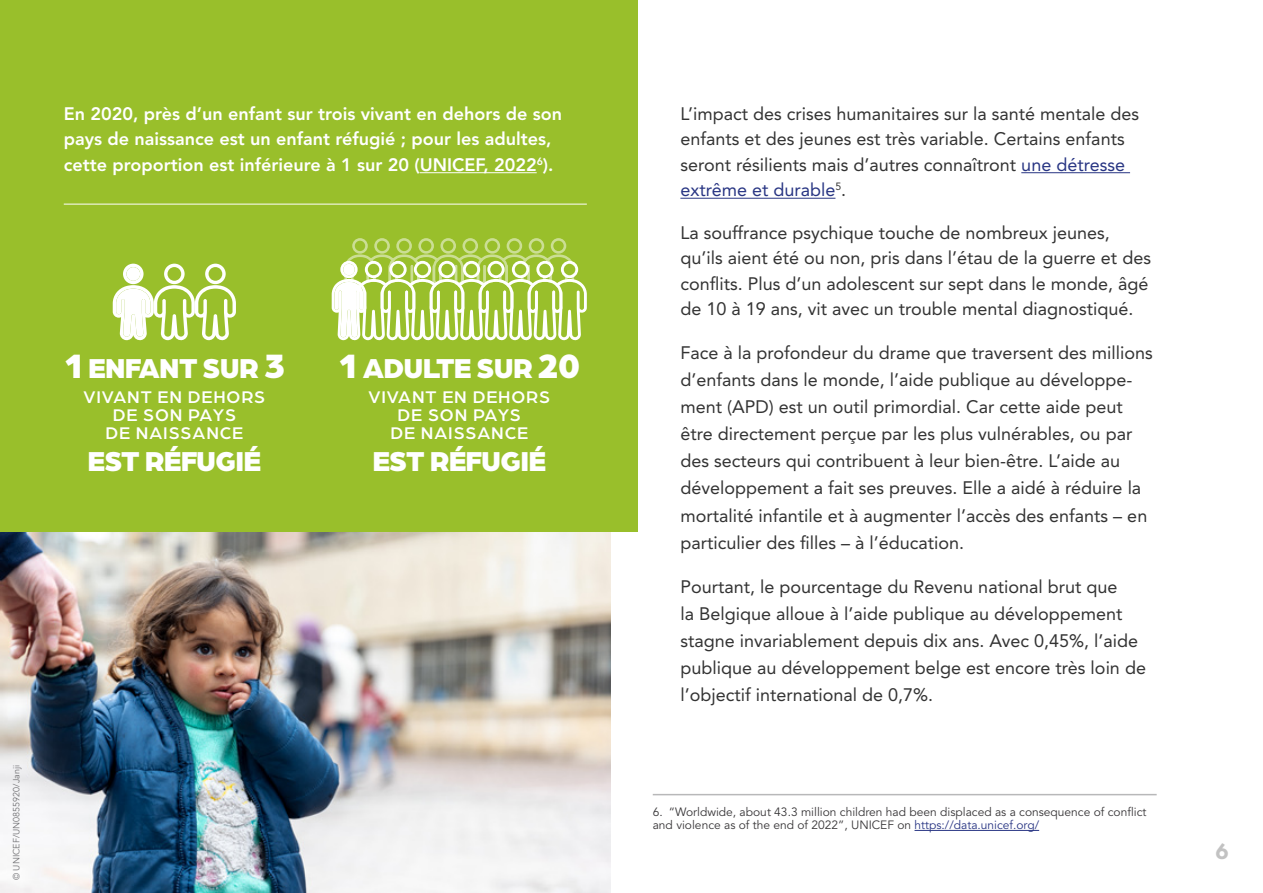
<style>
.page{position:relative;width:1263px;height:893px;background:#fff}
.page>*{position:absolute;margin:0;border:0;box-sizing:border-box;transform-origin:0 0}
.t1{font:900 29.1px "Arboria";letter-spacing:-.025em;color:#fff}
.t2{font:700 24px "Arboria";color:#c2c2c2}
.t3{font:18px/27px "Avenir LT Std";color:#333}
.t4{font:800 18px/25.5px "Avenir LT Std";color:#fff}
.t5{font:500 18px/18px "Arboria";letter-spacing:.05em;color:#fff;text-align:center}
.t6{font:12px/13.5px "Avenir LT Std";color:#383638}
.t7{font:9px "Avenir LT Std";color:#707073}
.s1{font-size:36px}
.s2{color:#283583}
</style>
<div class="page">
<img style="left:0;top:531px;width:610px;height:362px">
<hr style="left:1021px;top:172px;width:109px;height:1px;background:#283583">
<hr style="left:680px;top:198px;width:155px;height:1px;background:#283583">
<hr style="left:914px;top:830px;width:125px;height:1px;background:#283583">
<hr style="left:653px;top:794px;width:504px;height:1px;background:#b8b8b9">
<div style="left:0;top:0;width:638px;height:531px;background:#99bf2b"></div>
<hr style="left:420px;top:172px;width:117px;height:1px;background:#fff">
<hr style="left:64px;top:204px;width:523px;height:1px;background:#fff">
<svg style="left:332px;top:238px;width:255px;height:103px"></svg>
<svg style="left:113px;top:264px;width:123px;height:77px"></svg>
<p class="t4" style="left:64px;top:101px;width:500px">En 2020, près d’un enfant sur trois vivant en dehors de son pays de naissance est un enfant réfugié ; pour les adultes, cette proportion est inférieure à 1 sur 20 (UNICEF, 2022<sup>6</sup>).</p>
<h1 class="t1" style="left:64px;top:347px;width:223px"><span class="s1">1</span> ENFANT SUR <span class="s1">3</span></h1>
<p class="t5" style="left:84px;top:387px;width:183px">VIVANT EN DEHORS<br>DE SON PAYS<br>DE NAISSANCE</p>
<h1 class="t1" style="left:87px;top:440px;width:175px">EST RÉFUGIÉ</h1>
<h1 class="t1" style="left:338px;top:347px;width:243px"><span class="s1">1</span> ADULTE SUR <span class="s1">20</span></h1>
<p class="t5" style="left:368px;top:387px;width:183px">VIVANT EN DEHORS<br>DE SON PAYS<br>DE NAISSANCE</p>
<h1 class="t1" style="left:372px;top:440px;width:175px">EST RÉFUGIÉ</h1>
<p class="t7" style="left:11px;top:880px;width:117px;rotate:-90deg">© UNICEF/UN0855920/Janji</p>
<p class="t3" style="left:680px;top:101px;width:460px;line-height:25.5px">L’impact des crises humanitaires sur la santé mentale des enfants et des jeunes est très variable. Certains enfants seront résilients mais d’autres connaîtront <span class="s2">une détresse extrême et durable</span><sup>5</sup>.</p>
<p class="t3" style="left:680px;top:220px;width:472px;line-height:25.5px">La souffrance psychique touche de nombreux jeunes, qu’ils aient été ou non, pris dans l’étau de la guerre et des conflits. Plus d’un adolescent sur sept dans le monde, âgé de 10 à 19 ans, vit avec un trouble mental diagnostiqué.</p>
<p class="t3" style="left:680px;top:340px;width:474px">Face à la profondeur du drame que traversent des millions d’enfants dans le monde, l’aide publique au développe&shy;ment (APD) est un outil primordial. Car cette aide peut être directement perçue par les plus vulnérables, ou par des secteurs qui contribuent à leur bien-être. L’aide au développement a fait ses preuves. Elle a aidé à réduire la mortalité infantile et à augmenter l’accès des enfants – en particulier des filles – à l’éducation.</p>
<p class="t3" style="left:680px;top:573px;width:467px">Pourtant, le pourcentage du Revenu national brut que<br>la Belgique alloue à l’aide publique au développement stagne invariablement depuis dix ans. Avec 0,45%, l’aide publique au développement belge est encore très loin de l’objectif international de 0,7%.</p>
<p class="t6" style="left:653px;top:805px;width:495px">6. “Worldwide, about 43.3 million children had been displaced as a consequence of conflict and violence as of the end of 2022”, UNICEF on <span class="s2">https://data.unicef.org/</span></p>
<h2 class="t2" style="left:1215px;top:834px;width:15px">6</h2>
</div>
